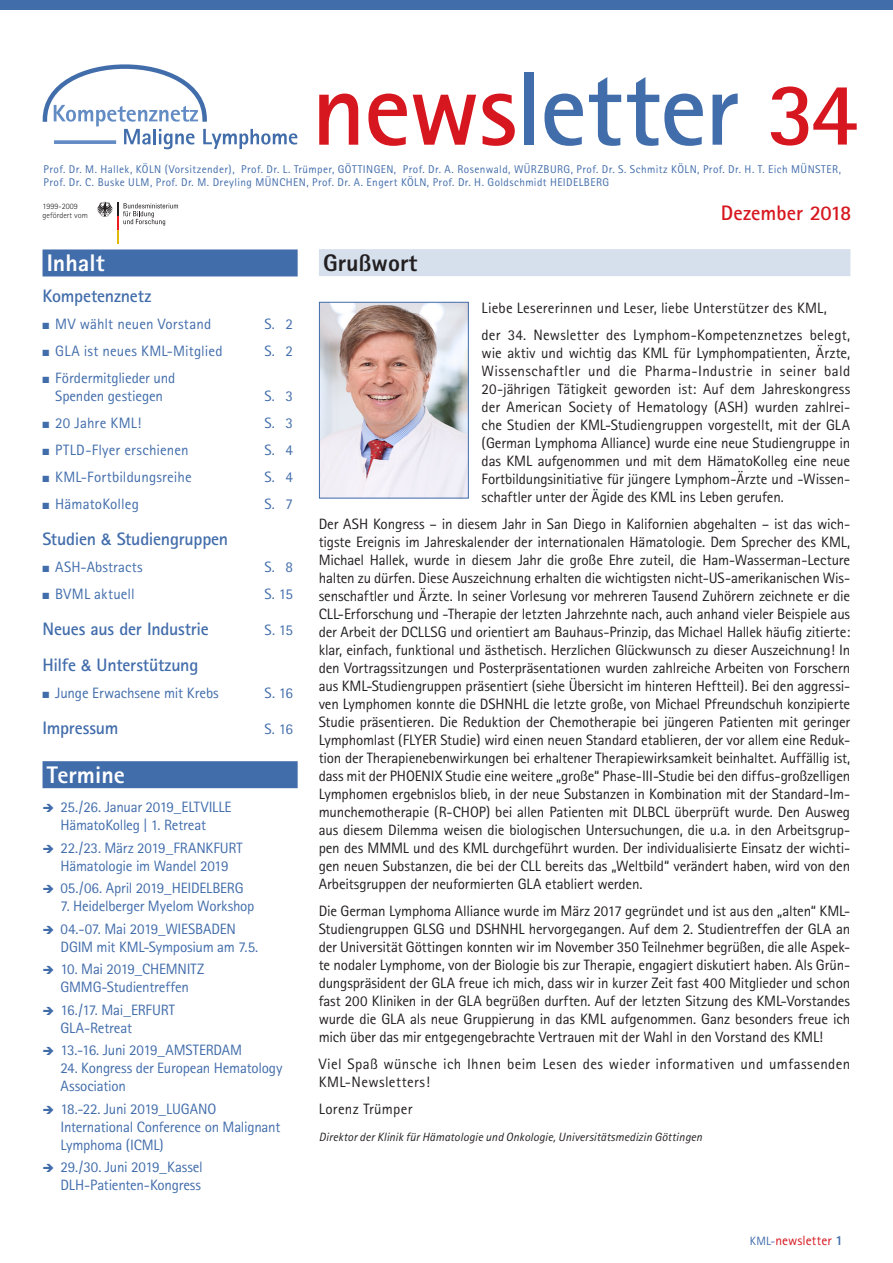
<style>
.page{position:relative;width:893px;height:1263px;background:#fff}
.page>*{position:absolute;margin:0;border:0;box-sizing:border-box;transform-origin:0 0}
.NL_BODY{font:700 105px "Rotis Sans Serif";letter-spacing:-.015em;color:#426dab}
.NL_BODY-2{font:700 90px "Rotis Sans Serif";color:#d7171f}
.NLML_LINIE_Überschri{font:800 24px "Rotis Sans Serif";color:#fff}
.NLML_LINIE_Überschri-2{font:800 24px "Rotis Sans Serif";color:#231f20}
.NL_BODY-3{font:700 21px "Rotis Sans Serif";color:#d7171f}
.Termine{font:700 18px "Rotis Sans Serif";letter-spacing:-.015em;color:#426dab}
.NL_BODY-4{font:15px/18px "Rotis Sans Serif";letter-spacing:.005em;color:#231f20;text-align:justify}
.Termine-2{font:15px/18px "Rotis Sans Serif";letter-spacing:-.015em;color:#426dab}
.Termine-3{font:15px "Rotis Sans Serif";letter-spacing:.01em;color:#426dab}
.NL_BODY-5{font:15px/18px "Rotis Sans Serif";letter-spacing:.025em;color:#231f20}
.Termine-4{font:15px "Rotis Sans Serif";letter-spacing:.015em;color:#426dab}
.t1{font:13.5px "Rotis Sans Serif";letter-spacing:.005em;color:#d7171f}
.NL_BODY-6{font:italic 12px "Rotis Sans Serif";letter-spacing:.005em;color:#231f20}
.NL_BODY-7{font:11.25px/13.5px "Rotis Sans Serif";letter-spacing:.04em;color:#426dab}
.t2{font:300 8.25px "Rotis Sans Serif";letter-spacing:.005em;color:#231f20}
.s1{color:#d7171f}
.s2{font-family:"Helvetica Neue";font-weight:500;font-size:15.75px}
.s3{font-size:12px;color:#426dab}
.s4{font-weight:800;color:#426dab}
</style>
<div class="page">
<div style="left:0;top:0;width:893px;height:10px;background:#426dab"></div>
<svg style="left:43px;top:64px;width:254px;height:85px"></svg>
<svg style="left:97px;top:202px;width:81px;height:42px"></svg>
<div style="left:43px;top:249px;width:255px;height:27px;background:#426dab"></div>
<div style="left:43px;top:761px;width:255px;height:27px;background:#426dab"></div>
<div style="left:319px;top:249px;width:531px;height:27px;background:#d5e0ec"></div>
<img style="left:321px;top:304px;width:146px;height:193px">
<div style="left:319px;top:302px;width:150px;height:197px;border:1px solid #426dab"></div>
<p class="NL_BODY" style="left:311px;top:43px;width:430px"><span class="s1">news</span>letter</p>
<p class="NL_BODY-2" style="left:767px;top:57px;width:93px">34</p>
<p class="NL_BODY-7" style="left:44px;top:162px;width:799px">Prof. Dr. M. Hallek, KÖLN (Vorsitzender), Prof. Dr. L. Trümper, GÖTTINGEN, Prof. Dr. A. Rosenwald, WÜRZBURG, Prof. Dr. S. Schmitz KÖLN, Prof. Dr. H. T. Eich MÜNSTER,<br>Prof. Dr. C. Buske ULM, Prof. Dr. M. Dreyling MÜNCHEN, Prof. Dr. A. Engert KÖLN, Prof. Dr. H. Goldschmidt HEIDELBERG</p>
<p class="t2" style="left:43px;top:201px;width:37px">1999-2009</p>
<p class="t2" style="left:43px;top:210px;width:47px">gefördert vom</p>
<p class="NLML_LINIE_Überschri" style="left:47px;top:248px;width:59px">Inhalt</p>
<p class="Termine" style="left:43px;top:285px;width:110px">Kompetenznetz</p>
<p class="Termine-3" style="left:43px;top:315px;width:170px">■ MV wählt neuen Vorstand</p>
<p class="Termine-2" style="left:264px;top:315px;width:30px">S. 2</p>
<p class="Termine-3" style="left:43px;top:342px;width:182px">■ GLA ist neues KML-Mitglied</p>
<p class="Termine-2" style="left:264px;top:342px;width:30px">S. 2</p>
<p class="Termine-2" style="left:43px;top:369px;width:134px;text-align:center">■ Fördermitglieder und<br>Spenden gestiegen</p>
<p class="Termine-2" style="left:264px;top:387px;width:30px">S. 3</p>
<p class="Termine-3" style="left:43px;top:414px;width:100px">■ 20 Jahre KML!</p>
<p class="Termine-2" style="left:264px;top:414px;width:30px">S. 3</p>
<p class="Termine-4" style="left:43px;top:441px;width:148px">■ PTLD-Flyer erschienen</p>
<p class="Termine-2" style="left:264px;top:441px;width:30px">S. 4</p>
<p class="Termine-3" style="left:43px;top:468px;width:151px">■ KML-Fortbildungsreihe</p>
<p class="Termine-2" style="left:264px;top:468px;width:30px">S. 4</p>
<p class="Termine-3" style="left:43px;top:495px;width:98px">■ HämatoKolleg</p>
<p class="Termine-2" style="left:264px;top:495px;width:30px">S. 7</p>
<p class="Termine" style="left:43px;top:528px;width:187px">Studien <span class="s2">&amp;</span> Studiengruppen</p>
<p class="Termine-3" style="left:43px;top:558px;width:102px">■ ASH-Abstracts</p>
<p class="Termine-2" style="left:264px;top:558px;width:30px">S. 8</p>
<p class="Termine-3" style="left:43px;top:585px;width:94px">■ BVML aktuell</p>
<p class="Termine-2" style="left:264px;top:585px;width:30px">S. 15</p>
<p class="Termine" style="left:43px;top:618px;width:168px">Neues aus der Industrie</p>
<p class="Termine-2" style="left:265px;top:621px;width:30px">S. 15</p>
<p class="Termine" style="left:43px;top:654px;width:157px">Hilfe <span class="s2">&amp;</span> Unterstützung</p>
<p class="Termine-2" style="left:43px;top:684px;width:178px">■ Junge Erwachsene mit Krebs</p>
<p class="Termine-2" style="left:265px;top:684px;width:30px">S. 16</p>
<p class="Termine" style="left:43px;top:717px;width:77px">Impressum</p>
<p class="Termine-2" style="left:264px;top:720px;width:30px">S. 16</p>
<p class="NLML_LINIE_Überschri" style="left:47px;top:760px;width:80px">Termine</p>
<p class="Termine-2" style="left:43px;top:798px;width:190px">➔ 25./26. Januar 2019_ELTVILLE</p>
<p class="Termine-2" style="left:61px;top:816px;width:147px">HämatoKolleg | 1. Retreat</p>
<p class="Termine-2" style="left:43px;top:838px;width:202px">➔ 22./23. März 2019_FRANKFURT</p>
<p class="Termine-2" style="left:61px;top:856px;width:169px">Hämatologie im Wandel 2019</p>
<p class="Termine-2" style="left:43px;top:879px;width:203px">➔ 05./06. April 2019_HEIDELBERG</p>
<p class="Termine-2" style="left:61px;top:897px;width:195px">7. Heidelberger Myelom Workshop</p>
<p class="Termine-2" style="left:43px;top:919px;width:195px">➔ 04.-07. Mai 2019_WIESBADEN</p>
<p class="Termine-2" style="left:61px;top:937px;width:199px">DGIM mit KML-Symposium am 7.5.</p>
<p class="Termine-2" style="left:43px;top:960px;width:163px">➔ 10. Mai 2019_CHEMNITZ</p>
<p class="Termine-2" style="left:61px;top:978px;width:130px">GMMG-Studientreffen</p>
<p class="Termine-2" style="left:43px;top:1000px;width:134px">➔ 16./17. Mai_ERFURT</p>
<p class="Termine-2" style="left:61px;top:1018px;width:73px">GLA-Retreat</p>
<p class="Termine-2" style="left:43px;top:1041px;width:201px">➔ 13.-16. Juni 2019_AMSTERDAM</p>
<p class="Termine-2" style="left:61px;top:1059px;width:223px">24. Kongress der European Hematology<br>Association</p>
<p class="Termine-2" style="left:43px;top:1099px;width:175px">➔ 18.-22. Juni 2019_LUGANO</p>
<p class="Termine-2" style="left:61px;top:1117px;width:221px">International Conference on Malignant<br>Lymphoma (ICML)</p>
<p class="Termine-2" style="left:43px;top:1158px;width:162px">➔ 29./30. Juni 2019_Kassel</p>
<p class="Termine-2" style="left:61px;top:1176px;width:142px">DLH-Patienten-Kongress</p>
<p class="NLML_LINIE_Überschri-2" style="left:323px;top:248px;width:96px">Grußwort</p>
<p class="NL_BODY-3" style="left:721px;top:200px;width:132px">Dezember 2018</p>
<p class="NL_BODY-4" style="left:482px;top:298px;width:347px">Liebe Lesererinnen und Leser, liebe Unterstützer des KML,</p>
<p class="NL_BODY-4" style="left:482px;top:325px;width:370px">der 34. Newsletter des Lymphom-Kompetenznetzes belegt, wie aktiv und wichtig das KML für Lymphompatienten, Ärzte, Wissenschaftler und die Pharma-Industrie in seiner bald 20-jährigen Tätigkeit geworden ist: Auf dem Jahreskongress der American Society of Hematology (ASH) wurden zahlrei&shy;che Studien der KML-Studiengruppen vorgestellt, mit der GLA (German Lymphoma Alliance) wurde eine neue Studiengruppe in das KML aufgenommen und mit dem HämatoKolleg eine neue Fortbildungsinitiative für jüngere Lymphom-Ärzte und -Wissen&shy;schaftler unter der Ägide des KML ins Leben gerufen.</p>
<p class="NL_BODY-4" style="left:319px;top:514px;width:533px">Der ASH Kongress – in diesem Jahr in San Diego in Kalifornien abgehalten – ist das wich&shy;tigste Ereignis im Jahreskalender der internationalen Hämatologie. Dem Sprecher des KML, Michael Hallek, wurde in diesem Jahr die große Ehre zuteil, die Ham-Wasserman-Lecture halten zu dürfen. Diese Auszeichnung erhalten die wichtigsten nicht-US-amerikanischen Wis&shy;senschaftler und Ärzte. In seiner Vorlesung vor mehreren Tausend Zuhörern zeichnete er die CLL-Erforschung und -Therapie der letzten Jahrzehnte nach, auch anhand vieler Beispiele aus der Arbeit der DCLLSG und orientiert am Bauhaus-Prinzip, das Michael Hallek häufig zitierte: klar, einfach, funktional und ästhetisch. Herzlichen Glückwunsch zu dieser Auszeichnung! In den Vortragssitzungen und Posterpräsentationen wurden zahlreiche Arbeiten von Forschern aus KML-Studiengruppen präsentiert (siehe Übersicht im hinteren Heftteil). Bei den aggressi&shy;ven Lymphomen konnte die DSHNHL die letzte große, von Michael Pfreundschuh konzipierte Studie präsentieren. Die Reduktion der Chemotherapie bei jüngeren Patienten mit geringer Lymphomlast (FLYER Studie) wird einen neuen Standard etablieren, der vor allem eine Reduk&shy;tion der Therapienebenwirkungen bei erhaltener Therapiewirksamkeit beinhaltet. Auffällig ist, dass mit der PHOENIX Studie eine weitere „große“ Phase-III-Studie bei den diffus-großzelligen Lymphomen ergebnislos blieb, in der neue Substanzen in Kombination mit der Standard-Im&shy;munchemotherapie (R-CHOP) bei allen Patienten mit DLBCL überprüft wurde. Den Ausweg aus diesem Dilemma weisen die biologischen Untersuchungen, die u.a. in den Arbeitsgrup&shy;pen des MMML und des KML durchgeführt wurden. Der individualisierte Einsatz der wichti&shy;gen neuen Substanzen, die bei der CLL bereits das „Weltbild“ verändert haben, wird von den Arbeitsgruppen der neuformierten GLA etabliert werden.</p>
<p class="NL_BODY-4" style="left:319px;top:901px;width:533px">Die German Lymphoma Alliance wurde im März 2017 gegründet und ist aus den „alten“ KML-Studiengruppen GLSG und DSHNHL hervorgegangen. Auf dem 2. Studientreffen der GLA an der Universität Göttingen konnten wir im November 350 Teilnehmer begrüßen, die alle Aspek&shy;te nodaler Lymphome, von der Biologie bis zur Therapie, engagiert diskutiert haben. Als Grün&shy;dungspräsident der GLA freue ich mich, dass wir in kurzer Zeit fast 400 Mitglieder und schon fast 200 Kliniken in der GLA begrüßen durften. Auf der letzten Sitzung des KML-Vorstandes wurde die GLA als neue Gruppierung in das KML aufgenommen. Ganz besonders freue ich mich über das mir entgegengebrachte Vertrauen mit der Wahl in den Vorstand des KML!</p>
<p class="NL_BODY-5" style="left:319px;top:1054px;width:533px">Viel Spaß wünsche ich Ihnen beim Lesen des wieder informativen und umfassenden<br>KML-Newsletters!</p>
<p class="NL_BODY-4" style="left:319px;top:1099px;width:95px">Lorenz Trümper</p>
<p class="NL_BODY-6" style="left:319px;top:1129px;width:385px">Direktor der Klinik für Hämatologie und Onkologie, Universitätsmedizin Göttingen</p>
<p class="t1" style="left:750px;top:1232px;width:95px"><span class="s3">KML-</span>newsletter <span class="s4">1</span></p>
</div>
